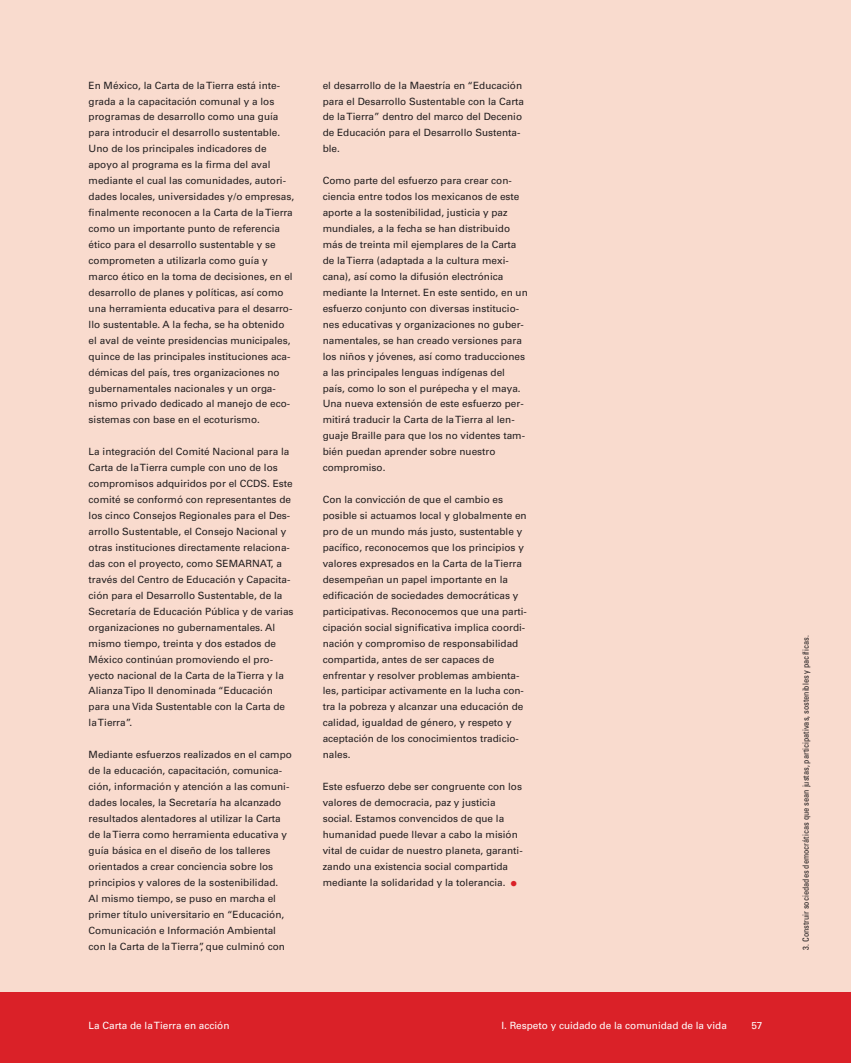
<style>
.page{position:relative;width:851px;height:1063px;background:#fff}
.page>*{position:absolute;margin:0;border:0;box-sizing:border-box;transform-origin:0 0}
.t1{font:10px/16px "Univers";color:#231f20}
.t2{font:10px "Univers";color:#fff}
.t3{font:condensed 8.5px "Univers";color:#231f20}
.s1{font-size:15px;color:#da2128}
</style>
<div class="page">
<div style="left:0;top:0;width:850px;height:1063px;background:#f9dbce"></div>
<div style="left:0;top:992px;width:850px;height:71px;background:#da2128"></div>
<p class="t1" style="left:89px;top:78px;width:207px">En México, la Carta de la Tierra está inte&shy;grada a la capacitación comunal y a los programas de desarrollo como una guía para introducir el desarrollo sustentable.<br>Uno de los principales indicadores de apoyo al programa es la firma del aval mediante el cual las comunidades, autori&shy;dades locales, universidades y/o empresas, finalmente reconocen a la Carta de la Tierra como un importante punto de referencia ético para el desarrollo sustentable y se comprometen a utilizarla como guía y marco ético en la toma de decisiones, en el desarrollo de planes y políticas, así como una herramienta educativa para el desarro&shy;llo sustentable. A la fecha, se ha obtenido el aval de veinte presidencias municipales, quince de las principales instituciones aca&shy;démicas del país, tres organizaciones no gubernamentales nacionales y un orga&shy;nismo privado dedicado al manejo de eco&shy;sistemas con base en el ecoturismo.</p>
<p class="t1" style="left:89px;top:445px;width:206px">La integración del Comité Nacional para la Carta de la Tierra cumple con uno de los compromisos adquiridos por el CCDS. Este comité se conformó con representantes de los cinco Consejos Regionales para el Des&shy;arrollo Sustentable, el Consejo Nacional y otras instituciones directamente relaciona&shy;das con el proyecto, como SEMARNAT, a través del Centro de Educación y Capacita&shy;ción para el Desarrollo Sustentable, de la Secretaría de Educación Pública y de varias organizaciones no gubernamentales. Al mismo tiempo, treinta y dos estados de México continúan promoviendo el pro&shy;yecto nacional de la Carta de la Tierra y la Alianza Tipo II denominada “Educación para una Vida Sustentable con la Carta de la Tierra”.</p>
<p class="t1" style="left:89px;top:748px;width:205px">Mediante esfuerzos realizados en el campo de la educación, capacitación, comunica&shy;ción, información y atención a las comuni&shy;dades locales, la Secretaría ha alcanzado resultados alentadores al utilizar la Carta de la Tierra como herramienta educativa y guía básica en el diseño de los talleres orientados a crear conciencia sobre los principios y valores de la sostenibilidad.<br>Al mismo tiempo, se puso en marcha el primer título universitario en “Educación, Comunicación e Información Ambiental con la Carta de la Tierra”, que culminó con</p>
<p class="t1" style="left:322px;top:78px;width:203px">el desarrollo de la Maestría en “Educación para el Desarrollo Sustentable con la Carta de la Tierra” dentro del marco del Decenio de Educación para el Desarrollo Sustenta&shy;ble.</p>
<p class="t1" style="left:322px;top:174px;width:207px">Como parte del esfuerzo para crear con&shy;ciencia entre todos los mexicanos de este aporte a la sostenibilidad, justicia y paz mundiales, a la fecha se han distribuido más de treinta mil ejemplares de la Carta de la Tierra (adaptada a la cultura mexi&shy;cana), así como la difusión electrónica mediante la Internet. En este sentido, en un esfuerzo conjunto con diversas institucio&shy;nes educativas y organizaciones no guber&shy;namentales, se han creado versiones para los niños y jóvenes, así como traducciones a las principales lenguas indígenas del país, como lo son el purépecha y el maya.<br>Una nueva extensión de este esfuerzo per&shy;mitirá traducir la Carta de la Tierra al len&shy;guaje Braille para que los no videntes tam&shy;bién puedan aprender sobre nuestro compromiso.</p>
<p class="t1" style="left:322px;top:493px;width:205px">Con la convicción de que el cambio es posible si actuamos local y globalmente en pro de un mundo más justo, sustentable y pacífico, reconocemos que los principios y valores expresados en la Carta de la Tierra desempeñan un papel importante en la edificación de sociedades democráticas y participativas. Reconocemos que una parti&shy;cipación social significativa implica coordi&shy;nación y compromiso de responsabilidad compartida, antes de ser capaces de enfrentar y resolver problemas ambienta&shy;les, participar activamente en la lucha con&shy;tra la pobreza y alcanzar una educación de calidad, igualdad de género, y respeto y aceptación de los conocimientos tradicio&shy;nales.</p>
<p class="t1" style="left:322px;top:780px;width:201px">Este esfuerzo debe ser congruente con los valores de democracia, paz y justicia social. Estamos convencidos de que la humanidad puede llevar a cabo la misión vital de cuidar de nuestro planeta, garanti&shy;zando una existencia social compartida mediante la solidaridad y la tolerancia. <span class="s1">•</span></p>
<p class="t2" style="left:89px;top:1022px;width:142px">La Carta de la Tierra en acción</p>
<p class="t2" style="left:501px;top:1022px;width:227px">I. Respeto y cuidado de la comunidad de la vida</p>
<p class="t2" style="left:751px;top:1022px;width:13px">57</p>
<p class="t3" style="left:802px;top:950px;width:316px;rotate:-90deg">3. Construir sociedades democráticas que sean justas, participativas, sostenibles y pacíficas.</p>
</div>
